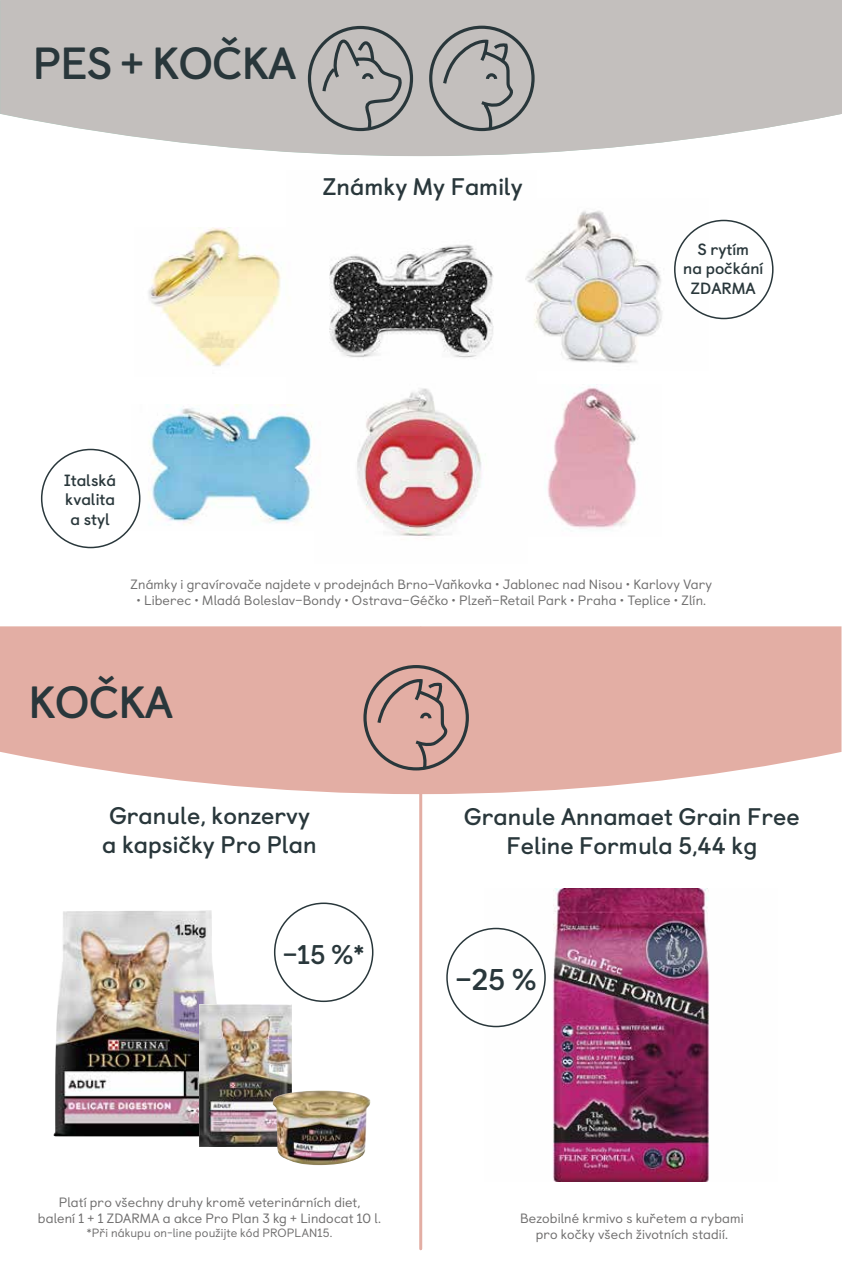
<style>
.page{position:relative;width:842px;height:1263px;background:#fff}
.page>*{position:absolute;margin:0;border:0;box-sizing:border-box;transform-origin:0 0}
.t1{font:700 45.15px "Castledown";letter-spacing:-.025em;color:#29373b}
.t2{font:700 45px "Castledown";letter-spacing:-.025em;color:#29373b}
.t3{font:700 30px "Castledown";color:#29373b}
.t4{font:700 27px "Castledown";color:#29373b}
.t5{font:700 24px/28.8px "Castledown";color:#29373b;text-align:center}
.t6{font:700 16.2px/19.5px "Castledown";color:#29373b;text-align:center}
.t7{font:13.5px/16.2px "Castledown";letter-spacing:.005em;color:#6f6e6e;text-align:center}
.t8{font:12px "Castledown";letter-spacing:.01em;color:#6f6e6e}
</style>
<div class="page">
<img style="left:131px;top:404px;width:181px;height:124px">
<img style="left:287px;top:404px;width:25px;height:17px">
<svg style="left:0;top:0;width:842px;height:154px;background:#c7c3c2"></svg>
<svg style="left:321px;top:35px;width:195px;height:315px"></svg>
<div style="left:274px;top:902px;width:99px;height:100px;border:2px solid #29373b;border-radius:50%"></div>
<hr style="left:419px;top:628px;width:3px;height:621px;background:#e3aea4">
<svg style="left:0;top:626px;width:841px;height:168px;background:#e4b4ab"></svg>
<div style="left:363px;top:665px;width:106px;height:105px;border:3px solid #29373b;border-radius:50%"></div>
<svg style="left:375px;top:674px;width:75px;height:426px"></svg>
<div style="left:674px;top:220px;width:99px;height:99px;border:2px solid #29373b;border-radius:50%"></div>
<div style="left:41px;top:449px;width:99px;height:99px;border:2px solid #29373b;border-radius:50%"></div>
<img style="left:339px;top:350px;width:144px;height:189px">
<img style="left:53px;top:910px;width:169px;height:226px">
<img style="left:199px;top:1005px;width:92px;height:141px">
<img style="left:272px;top:1090px;width:99px;height:75px">
<img style="left:484px;top:888px;width:225px;height:293px">
<img style="left:500px;top:198px;width:208px;height:166px">
<img style="left:148px;top:227px;width:133px;height:140px">
<img style="left:547px;top:384px;width:91px;height:145px">
<h2 class="t2" style="left:33px;top:27px;width:265px">PES + KOČKA</h2>
<h3 class="t5" style="left:323px;top:171px;width:201px">Známky My Family</h3>
<p class="t6" style="left:64px;top:469px;width:53px">Italská kvalita a styl</p>
<p class="t6" style="left:683px;top:238px;width:82px">S rytím<br>na počkání<br>ZDARMA</p>
<p class="t7" style="left:131px;top:575px;width:583px">Známky i gravírovače najdete v prodejnách Brno–Vaňkovka • Jablonec nad Nisou • Karlovy Vary</p>
<p class="t7" style="left:136px;top:591px;width:571px">• Liberec • Mladá Boleslav–Bondy • Ostrava–Géčko • Plzeň–Retail Park • Praha • Teplice • Zlín.</p>
<h1 class="t1" style="left:29px;top:667px;width:146px">KOČKA</h1>
<h3 class="t5" style="left:102px;top:799px;width:216px;text-align:left">Granule, konzervy a kapsičky Pro Plan</h3>
<h3 class="t4" style="left:283px;top:933px;width:83px">−15 %*</h3>
<h3 class="t5" style="left:464px;top:800px;width:337px">Granule Annamaet Grain Free<br>Feline Formula 5,44 kg</h3>
<h3 class="t3" style="left:456px;top:956px;width:82px">−25 %</h3>
<p class="t7" style="left:38px;top:1193px;width:345px">Platí pro všechny druhy kromě veterinárních diet,<br>balení 1 + 1 ZDARMA a akce Pro Plan 3 kg + Lindocat 10 l.</p>
<p class="t8" style="left:87px;top:1224px;width:247px">*Při nákupu on-line použijte kód PROPLAN15.</p>
<p class="t7" style="left:520px;top:1208px;width:225px">Bezobilné krmivo s kuřetem a rybami pro kočky všech životních stadií.</p>
</div>
